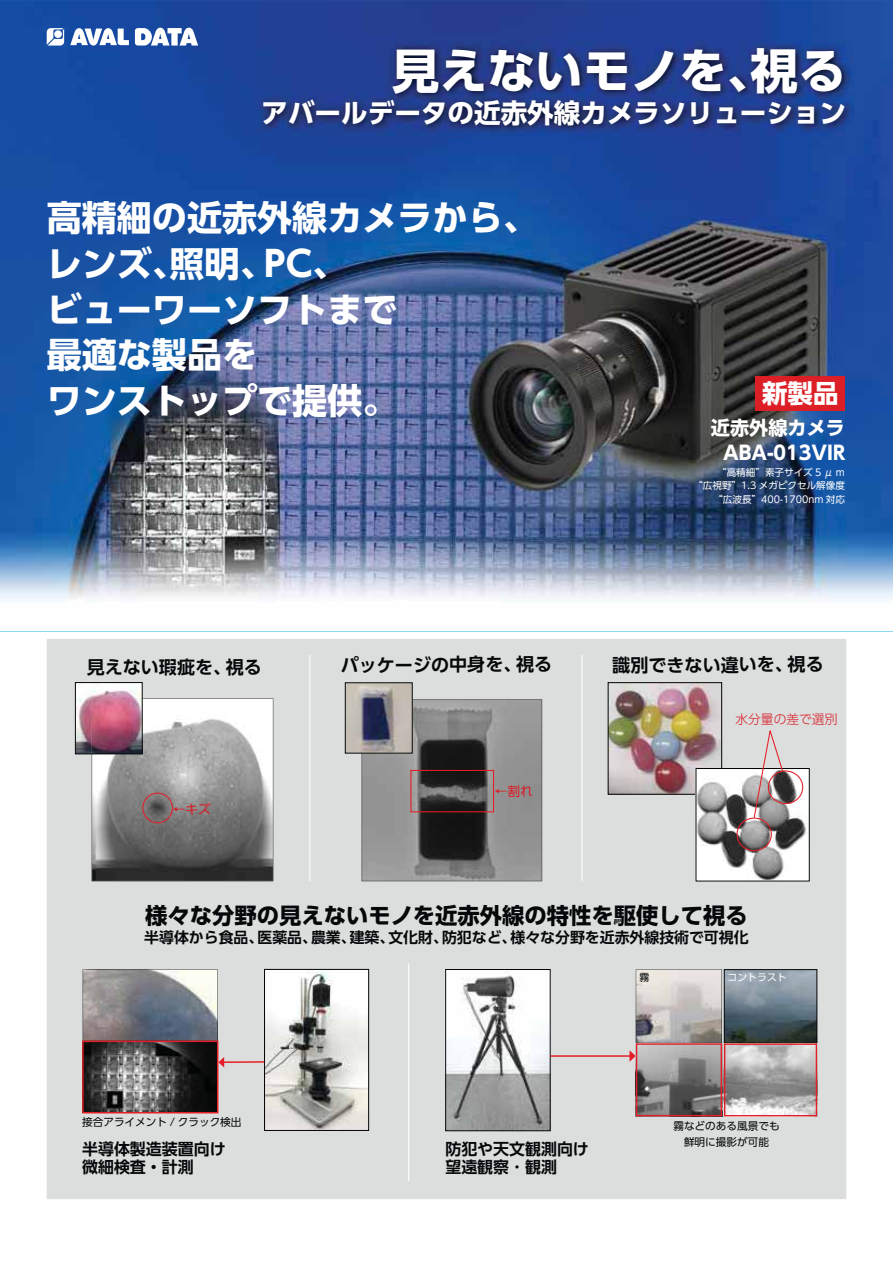
<style>
.page{position:relative;width:893px;height:1263px;background:#fff}
.page>*{position:absolute;margin:0;border:0;box-sizing:border-box;transform-origin:0 0}
.t1{font:47.85px "UD Shin Go Pro Bold 90 msp RKSJ H";color:#fff}
.t2{font:35.1px/45.8px "UD Shin Go Pro Bold 90 msp RKSJ H";color:#fff}
.t3{font:26.55px "UD Shin Go Pro Bold 90 msp RKSJ H";color:#fff}
.t4{font:25.5px "UD Shin Go Pro Bold 90 msp RKSJ H";color:#fff}
.t5{font:22.35px "UD Shin Go Pro Bold 90 msp RKSJ H";color:#040809}
.t6{font:19.2px/24.5px "UD Shin Go Pro Bold 90 msp RKSJ H";color:#fff;text-align:right}
.t7{font:18px "UD Shin Go Pro De Bold 90 msp RKSJ H";letter-spacing:-.005em;color:#040809}
.t8{font:15.9px/18px "UD Shin Go Pro De Bold 90 msp RKSJ H";color:#040809}
.t9{font:14.85px "UD Shin Go Pro De Bold 90 msp RKSJ H";color:#040809}
.t10{font:12.75px "UD Shin Go Pro Light 90 msp RKSJ H";color:#d81f27}
.t11{font:12.75px "UD Shin Go Pro Regular 90 msp RKSJ H";color:#d81f27}
.t12{font:10.65px/15.9px "UD Shin Go Pro Regular 90 msp RKSJ H";color:#040809;text-align:center}
.t13{font:9.9px "UD Shin Go Pro Regular 90 msp RKSJ H";color:#fff}
.t14{font:9.9px "UD Shin Go Pro Regular 90 msp RKSJ H";color:#040809}
.t15{font:9.6px/13.8px "UD Shin Go Pro Regular 90 msp RKSJ H";color:#fff;text-align:right}
</style>
<div class="page">
<img style="left:0;top:0;width:893px;height:600px">
<svg style="left:70px;top:27px;width:59px;height:20px"></svg>
<svg style="left:135px;top:26px;width:63px;height:20px"></svg>
<svg style="left:47px;top:28px;width:17px;height:18px"></svg>
<div style="left:54px;top:30px;width:8px;height:8px;background:#fff;border-radius:50%"></div>
<div style="left:47px;top:639px;width:799px;height:560px;background:#dcdddd"></div>
<img style="left:257px;top:41px;width:596px;height:94px">
<img style="left:266px;top:971px;width:101px;height:158px">
<div style="left:264px;top:969px;width:105px;height:162px;border:1px solid #010202"></div>
<svg style="left:362px;top:699px;width:180px;height:182px;background:#767676"></svg>
<img style="left:347px;top:685px;width:63px;height:66px">
<img style="left:362px;top:699px;width:48px;height:52px">
<div style="left:410px;top:770px;width:84px;height:42px;border:1px solid #e41e26"></div>
<img style="left:610px;top:684px;width:110px;height:108px">
<div style="left:608px;top:682px;width:114px;height:112px;border:1px solid #010202"></div>
<img style="left:698px;top:770px;width:109px;height:109px">
<div style="left:768px;top:771px;width:35px;height:33px;border:1px solid #e41e26;border-radius:50%"></div>
<div style="left:736px;top:818px;width:36px;height:33px;border:1px solid #e41e26;border-radius:50%"></div>
<svg style="left:753px;top:726px;width:31px;height:93px;background:#bcafaf"></svg>
<svg style="left:81px;top:969px;width:185px;height:145px;background:#898587"></svg>
<svg style="left:92px;top:698px;width:181px;height:183px"></svg>
<img style="left:77px;top:684px;width:63px;height:68px">
<img style="left:92px;top:698px;width:48px;height:54px">
<div style="left:75px;top:682px;width:67px;height:72px;border:1px solid #040809"></div>
<div style="left:142px;top:793px;width:31px;height:30px;border:1px solid #e41e26;border-radius:50%"></div>
<hr style="left:581px;top:655px;width:1px;height:226px;background:#fff">
<hr style="left:309px;top:655px;width:1px;height:226px;background:#fff">
<hr style="left:408px;top:963px;width:1px;height:218px;background:#fff">
<img style="left:447px;top:971px;width:101px;height:158px">
<div style="left:445px;top:969px;width:105px;height:162px;border:1px solid #040809"></div>
<hr style="left:550px;top:1055px;width:80px;height:2px;background:#e41e26">
<svg style="left:629px;top:1050px;width:7px;height:12px"></svg>
<img style="left:638px;top:1045px;width:82px;height:69px">
<svg style="left:636px;top:969px;width:86px;height:74px;background:#c1bdba"></svg>
<div style="left:636px;top:1043px;width:86px;height:73px;border:1px solid #e41e26"></div>
<img style="left:726px;top:971px;width:89px;height:143px">
<div style="left:724px;top:969px;width:93px;height:74px;border:1px solid #040809"></div>
<div style="left:724px;top:1043px;width:93px;height:73px;border:1px solid #e41e26"></div>
<img style="left:446px;top:200px;width:399px;height:328px">
<div style="left:756px;top:376px;width:89px;height:34px;background:#dc1f26"></div>
<h1 class="t1" style="left:392px;top:53px;width:456px">見えないモノを、視る</h1>
<p class="t3" style="left:261px;top:103px;width:586px">アバールデータの近赤外線カメラソリューション</p>
<p class="t2" style="left:47px;top:200px;width:493px">高精細の近赤外線カメラから、レンズ、照明、PC、<br>ビューワーソフトまで<br>最適な製品を<br>ワンストップで提供。</p>
<p class="t4" style="left:762px;top:384px;width:78px">新製品</p>
<p class="t6" style="left:711px;top:418px;width:135px">近赤外線カメラ<br>ABA-013VIR</p>
<p class="t15" style="left:693px;top:466px;width:153px">“高精細”素子サイズ 5 μ m<br>“広視野”1.3 メガピクセル解像度“広波長”400-1700nm 対応</p>
<p class="t7" style="left:87px;top:660px;width:177px">見えない瑕疵を、視る</p>
<p class="t7" style="left:341px;top:658px;width:213px">パッケージの中身を、視る</p>
<p class="t7" style="left:612px;top:658px;width:213px">識別できない違いを、視る</p>
<p class="t11" style="left:173px;top:805px;width:40px">←キズ</p>
<p class="t11" style="left:495px;top:787px;width:40px">←割れ</p>
<p class="t10" style="left:735px;top:714px;width:104px">水分量の差で選別</p>
<p class="t5" style="left:145px;top:907px;width:604px">様々な分野の見えないモノを近赤外線の特性を駆使して視る</p>
<p class="t9" style="left:144px;top:932px;width:606px">半導体から食品、医薬品、農業、建築、文化財、防犯など、様々な分野を近赤外線技術で可視化</p>
<p class="t14" style="left:639px;top:973px;width:11px">霧</p>
<p class="t13" style="left:727px;top:973px;width:61px">コントラスト</p>
<p class="t12" style="left:82px;top:1116px;width:161px">接合アライメント / クラック検出</p>
<p class="t12" style="left:673px;top:1120px;width:108px">霧などのある風景でも鮮明に撮影が可能</p>
<p class="t8" style="left:82px;top:1143px;width:145px">半導体製造装置向け微細検査・計測</p>
<p class="t8" style="left:445px;top:1142px;width:145px">防犯や天文観測向け望遠観察･観測</p>
</div>
